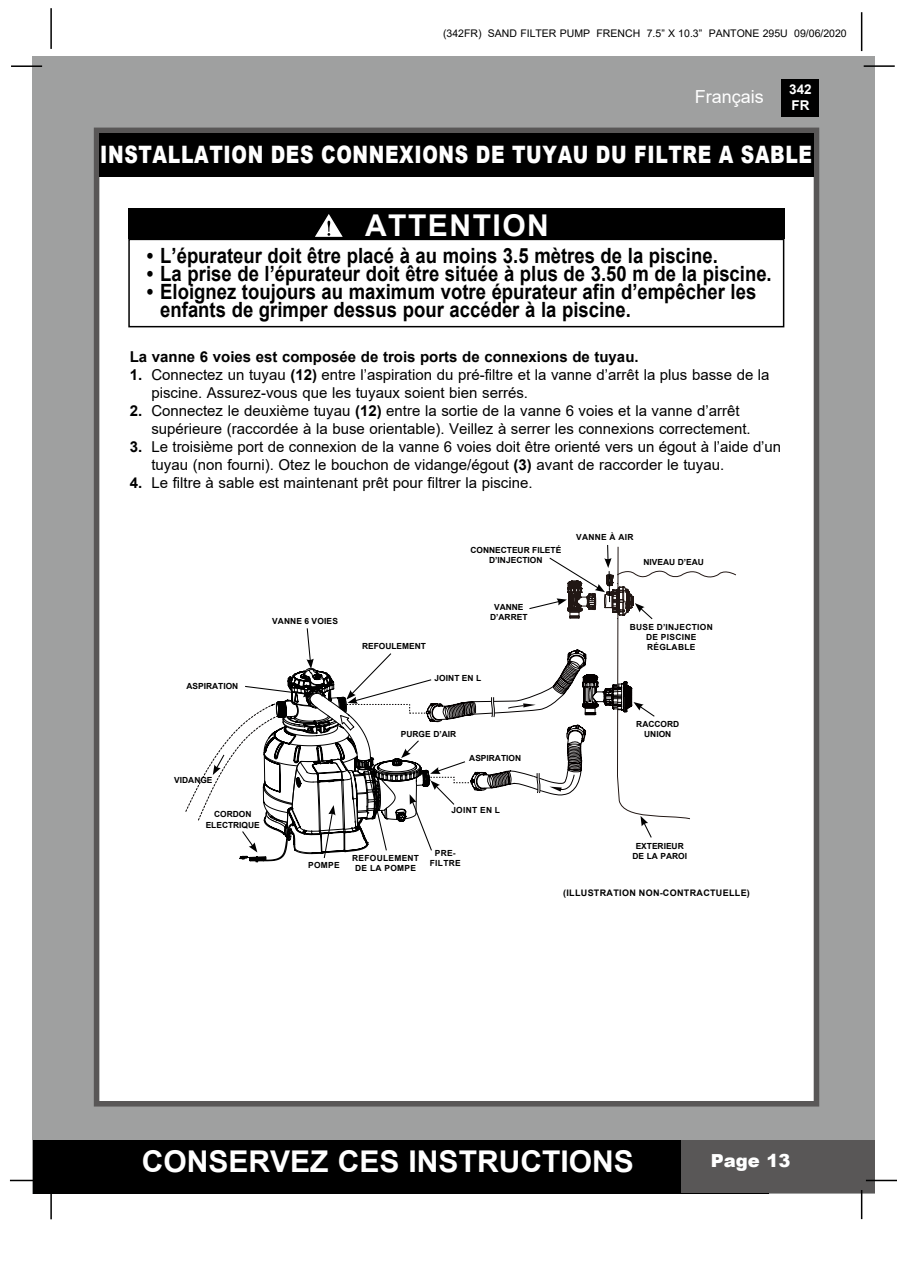
<style>
.page{position:relative;width:897px;height:1264px;background:#fff}
.page>*{position:absolute;margin:0;border:0;box-sizing:border-box;transform-origin:0 0}
.t1{font:700 30px "Arial";color:#fff}
.t2{font:700 30px "Arial";letter-spacing:.05em;color:#fff}
.t3{font:900 24px "Arial";letter-spacing:.035em;color:#fff;scale:.78 1}
.t4{font:700 21px/18px "Arial";color:#000;scale:.88 1}
.t5{font:18px "Arial";color:#fff}
.t6{font:900 18px "Arial";color:#fff}
.t7{font:15px/18px "Arial";color:#000}
.t8{font:700 15px "Arial";color:#000}
.t9{font:700 13.5px/16.2px "Arial";color:#fff}
.t10{font:10.5px "Arial";color:#000}
.t11{font:700 9px "Arial";color:#000}
.t12{font:700 8.4px/10.1px "Arial";color:#000;text-align:center}
.t13{font:700 8.4px/10.1px "Arial";letter-spacing:.035em;color:#000;text-align:center}
.s1{font-weight:700}
</style>
<div class="page">
<div style="left:33px;top:56px;width:842px;height:1137px;background:#9fa0a0"></div>
<hr style="left:50px;top:8px;width:2px;height:41px;background:#000">
<hr style="left:860px;top:12px;width:2px;height:39px;background:#000">
<div style="left:781px;top:79px;width:38px;height:38px;background:#000"></div>
<div style="left:33px;top:1140px;width:735px;height:53px;background:#000"></div>
<div style="left:681px;top:1140px;width:194px;height:53px;background:#595757"></div>
<hr style="left:11px;top:65px;width:31px;height:2px;background:#000">
<hr style="left:863px;top:65px;width:31px;height:2px;background:#000">
<hr style="left:865px;top:1179px;width:31px;height:2px;background:#000">
<hr style="left:860px;top:1190px;width:2px;height:29px;background:#000">
<hr style="left:50px;top:1188px;width:2px;height:31px;background:#000">
<hr style="left:10px;top:1179px;width:31px;height:2px;background:#000">
<div style="left:94px;top:128px;width:725px;height:978px;background:#fff;border:6px solid #595757"></div>
<div style="left:99px;top:133px;width:714px;height:43px;background:#000"></div>
<div style="left:128px;top:209px;width:656px;height:30px;background:#000"></div>
<div style="left:128px;top:239px;width:656px;height:88px;border:2px solid #000"></div>
<svg style="left:315px;top:214px;width:28px;height:23px"></svg>
<svg style="left:185px;top:545px;width:551px;height:318px"></svg>
<p class="t10" style="left:443px;top:26px;width:405px">(342FR) SAND FILTER PUMP FRENCH 7.5” X 10.3” PANTONE 295U 09/06/2020</p>
<p class="t5" style="left:694px;top:84px;width:71px">Français</p>
<p class="t9" style="left:789px;top:81px;width:24px">342<br>FR</p>
<h2 class="t3" style="left:100px;top:137px;width:914px">INSTALLATION DES CONNEXIONS DE TUYAU DU FILTRE A SABLE</h2>
<h1 class="t2" style="left:365px;top:204px;width:185px">ATTENTION</h1>
<h3 class="t4" style="left:147px;top:247px;width:650px">• L’épurateur doit être placé à au moins 3.5 mètres de la piscine.</h3>
<h3 class="t4" style="left:147px;top:265px;width:711px">• La prise de l’épurateur doit être située à plus de 3.50 m de la piscine.</h3>
<h3 class="t4" style="left:160px;top:283px;width:678px;text-indent:-14px">• Eloignez toujours au maximum votre épurateur afin d’empêcher les enfants de grimper dessus pour accéder à la piscine.</h3>
<p class="t8" style="left:130px;top:346px;width:510px">La vanne 6 voies est composée de trois ports de connexions de tuyau.</p>
<p class="t7" style="left:151px;top:365px;width:619px;text-indent:-22px"><span class="s1">1.</span> Connectez un tuyau <span class="s1">(12)</span> entre l’aspiration du pré-filtre et la vanne d’arrêt la plus basse de la piscine. Assurez-vous que les tuyaux soient bien serrés.</p>
<p class="t7" style="left:151px;top:401px;width:601px;text-indent:-22px"><span class="s1">2.</span> Connectez le deuxième tuyau <span class="s1">(12)</span> entre la sortie de la vanne 6 voies et la vanne d’arrêt supérieure (raccordée à la buse orientable). Veillez à serrer les connexions correctement.</p>
<p class="t7" style="left:151px;top:437px;width:631px;text-indent:-22px"><span class="s1">3.</span> Le troisième port de connexion de la vanne 6 voies doit être orienté vers un égout à l’aide d’un tuyau (non fourni). Otez le bouchon de vidange/égout <span class="s1">(3)</span> avant de raccorder le tuyau.</p>
<p class="t7" style="left:130px;top:473px;width:404px"><span class="s1">4.</span> Le filtre à sable est maintenant prêt pour filtrer la piscine.</p>
<p class="t12" style="left:470px;top:545px;width:91px">CONNECTEUR FILETÉ<br>D’INJECTION</p>
<p class="t13" style="left:576px;top:532px;width:59px">VANNE À AIR</p>
<p class="t12" style="left:643px;top:557px;width:62px">NIVEAU D’EAU</p>
<p class="t12" style="left:186px;top:681px;width:53px">ASPIRATION</p>
<p class="t12" style="left:272px;top:616px;width:13px">Vanne</p>
<p class="t12" style="left:304px;top:616px;width:14px">6 voies</p>
<p class="t12" style="left:362px;top:640px;width:65px">REFOULEMENT</p>
<p class="t12" style="left:490px;top:602px;width:39px">VANNE<br>D’ARRET</p>
<p class="t12" style="left:434px;top:672px;width:48px">JOINT EN L</p>
<p class="t12" style="left:174px;top:775px;width:40px">VIDANGE</p>
<p class="t12" style="left:206px;top:809px;width:56px">CORDON<br>ELECTRIQUE</p>
<p class="t12" style="left:401px;top:729px;width:57px">PURGE D’AIR</p>
<p class="t12" style="left:469px;top:753px;width:53px">ASPIRATION</p>
<p class="t12" style="left:451px;top:805px;width:50px">JOINT EN L</p>
<p class="t12" style="left:308px;top:860px;width:33px">POMPE</p>
<p class="t13" style="left:352px;top:853px;width:68px">REFOULEMENT<br>DE LA POMPE</p>
<p class="t13" style="left:430px;top:847px;width:32px">PRE-<br>FILTRE</p>
<p class="t13" style="left:629px;top:622px;width:84px">BUSE D’INJECTION<br>DE PISCINE<br>RÉGLABLE</p>
<p class="t12" style="left:636px;top:719px;width:44px">RACCORD<br>UNION</p>
<p class="t12" style="left:632px;top:841px;width:56px">EXTERIEUR<br>DE LA PAROI</p>
<p class="t11" style="left:563px;top:887px;width:13px">(Illustration</p>
<p class="t11" style="left:639px;top:887px;width:8px">non</p>
<p class="t11" style="left:659px;top:887px;width:11px">-contractuelle</p>
<p class="t11" style="left:746px;top:887px;width:4px">)</p>
<h1 class="t1" style="left:142px;top:1140px;width:493px">CONSERVEZ CES INSTRUCTIONS</h1>
<p class="t6" style="left:710px;top:1147px;width:81px">Page 13</p>
</div>
